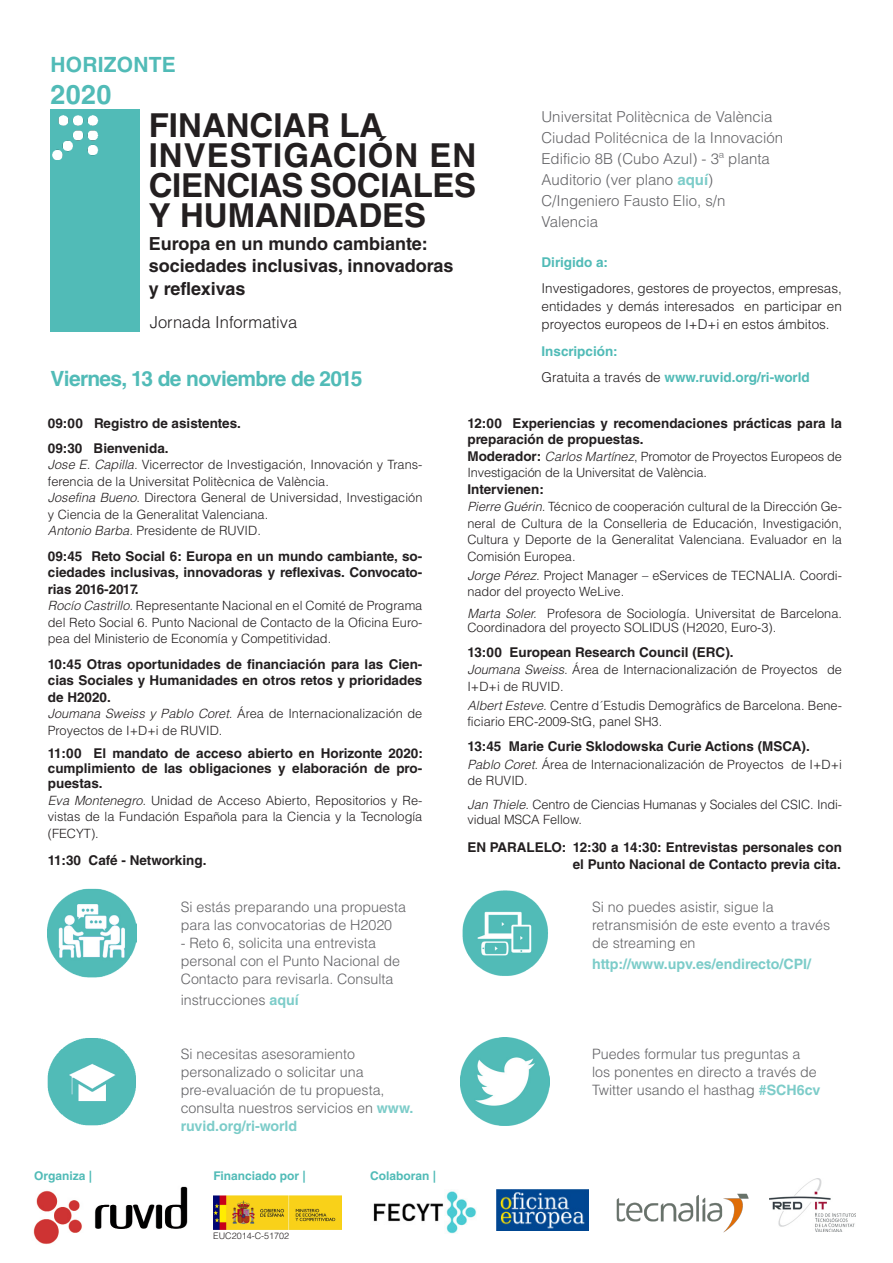
<style>
.page{position:relative;width:893px;height:1263px;background:#fff}
.page>*{position:absolute;margin:0;border:0;box-sizing:border-box;transform-origin:0 0}
.t1{font:700 33px/30px "Helvetica LT Std";color:#231f20;text-align:justify}
.t2{font:700 27px "Helvetica LT Std";color:#51bbb7}
.t3{font:700 21px "Helvetica LT Std";letter-spacing:-.03em;color:#51bbb7}
.t4{font:700 21px "Helvetica LT Std";letter-spacing:.01em;color:#51bbb7}
.t5{font:700 18px "Helvetica LT Std";color:#231f20}
.t6{font:300 16.5px "Helvetica LT Std";color:#231f20}
.t7{font:300 15px "Helvetica LT Std";color:#636366}
.t8{font:300 14.25px/18px "Helvetica LT Std";color:#636366}
.t9{font:700 14.25px "Helvetica LT Std";color:#7cccc9}
.t10{font:700 13.5px/16.5px "Helvetica LT Std";color:#231f20;text-align:justify}
.t11{font:300 13.5px/18px "Helvetica LT Std";color:#231f20;text-align:justify}
.t12{font:700 13.5px "Helvetica LT Std";color:#51bbb7}
.t13{font:300 12.75px/16.5px "Helvetica LT Std";color:#231f20}
.t14{font:700 12px "Helvetica LT Std";color:#51bbb7}
.t15{font:300 9px "Helvetica LT Std";color:#231f20}
.s1{font-weight:700;color:#7cccc9}
.s2{font-weight:300;color:#231f20}
.s3{font-style:italic}
.s4{font-weight:700;font-size:13.5px}
</style>
<div class="page">
<img style="left:213px;top:1195px;width:129px;height:35px">
<img style="left:33px;top:1186px;width:155px;height:58px">
<img style="left:497px;top:1189px;width:92px;height:42px">
<img style="left:616px;top:1193px;width:133px;height:40px">
<img style="left:770px;top:1179px;width:86px;height:52px">
<img style="left:373px;top:1191px;width:103px;height:42px">
<div style="left:50px;top:110px;width:90px;height:222px;background:#51bbb7"></div>
<img style="left:52px;top:115px;width:47px;height:45px">
<img style="left:48px;top:889px;width:88px;height:89px">
<img style="left:462px;top:890px;width:86px;height:86px">
<img style="left:48px;top:1038px;width:88px;height:88px">
<img style="left:461px;top:1037px;width:88px;height:89px">
<p class="t4" style="left:50px;top:51px;width:127px">HORIZONTE</p>
<p class="t2" style="left:50px;top:78px;width:62px">2020</p>
<p class="t1" style="left:149px;top:110px;width:236px">FINANCIAR LA</p>
<p class="t1" style="left:149px;top:140px;width:329px">INVESTIGACIÓN EN CIENCIAS SOCIALES Y HUMANIDADES</p>
<p class="t5" style="left:149px;top:233px;width:281px">Europa en un mundo cambiante:</p>
<p class="t5" style="left:149px;top:255px;width:306px">sociedades inclusivas, innovadoras</p>
<p class="t5" style="left:149px;top:278px;width:98px">y reflexivas</p>
<p class="t6" style="left:150px;top:312px;width:149px">Jornada Informativa</p>
<p class="t3" style="left:50px;top:366px;width:314px">Viernes, 13 de noviembre de 2015</p>
<p class="t7" style="left:541px;top:107px;width:232px">Universitat Politècnica de València</p>
<p class="t7" style="left:541px;top:128px;width:243px">Ciudad Politécnica de la Innovación</p>
<p class="t7" style="left:541px;top:149px;width:230px">Edificio 8B (Cubo Azul) - 3ª planta</p>
<p class="t7" style="left:541px;top:170px;width:173px">Auditorio (ver plano <span class="s1">aquí</span>)</p>
<p class="t7" style="left:541px;top:191px;width:185px">C/Ingeniero Fausto Elio, s/n</p>
<p class="t7" style="left:541px;top:212px;width:58px">Valencia</p>
<p class="t12" style="left:541px;top:254px;width:68px">Dirigido a:</p>
<p class="t11" style="left:541px;top:280px;width:302px">Investigadores, gestores de proyectos, empresas, entidades y demás interesados en participar en proyectos europeos de I+D+i en estos ámbitos.</p>
<p class="t12" style="left:541px;top:343px;width:78px">Inscripción:</p>
<p class="t12" style="left:541px;top:369px;width:270px"><span class="s2">Gratuita a través de</span> www.ruvid.org/ri-world</p>
<p class="t10" style="left:48px;top:415px;width:195px">09:00 Registro de asistentes.</p>
<p class="t10" style="left:48px;top:440px;width:122px">09:30 Bienvenida.</p>
<p class="t13" style="left:48px;top:456px;width:376px"><span class="s3">Jose E. Capilla.</span> Vicerrector de Investigación, Innovación y Trans&shy;ferencia de la Universitat Politècnica de València.</p>
<p class="t13" style="left:48px;top:489px;width:376px"><span class="s3">Josefina Bueno</span>. Directora General de Universidad, Investigación y Ciencia de la Generalitat Valenciana.</p>
<p class="t13" style="left:48px;top:522px;width:215px"><span class="s3">Antonio Barba.</span> Presidente de RUVID.</p>
<p class="t10" style="left:48px;top:548px;width:376px">09:45 Reto Social 6: Europa en un mundo cambiante, so&shy;ciedades inclusivas, innovadoras y reflexivas. Convocato&shy;rias 2016-2017.</p>
<p class="t13" style="left:48px;top:597px;width:376px;text-align:justify"><span class="s3">Rocío Castrillo.</span> Representante Nacional en el Comité de Programa del Reto Social 6. Punto Nacional de Contacto de la Oficina Euro&shy;pea del Ministerio de Economía y Competitividad.</p>
<p class="t10" style="left:48px;top:656px;width:376px">10:45 Otras oportunidades de financiación para las Cien&shy;cias Sociales y Humanidades en otros retos y prioridades de H2020.</p>
<p class="t13" style="left:48px;top:705px;width:376px"><span class="s3">Joumana Sweiss y Pablo Coret.</span> Área de Internacionalización de<br>Proyectos de I+D+i de RUVID.</p>
<p class="t10" style="left:48px;top:746px;width:377px;line-height:15px">11:00 El mandato de acceso abierto en Horizonte 2020: cumplimiento de las obligaciones y elaboración de pro&shy;puestas.</p>
<p class="t13" style="left:48px;top:792px;width:376px;text-align:justify"><span class="s3">Eva Montenegro.</span> Unidad de Acceso Abierto, Repositorios y Re&shy;vistas de la Fundación Española para la Ciencia y la Tecnología (FECYT).</p>
<p class="t10" style="left:48px;top:852px;width:160px">11:30 Café - Networking.</p>
<p class="t8" style="left:181px;top:897px;width:227px">Si estás preparando una propuesta para las convocatorias de H2020</p>
<p class="t8" style="left:181px;top:933px;width:221px">- Reto 6, solicita una entrevista personal con el Punto Nacional de<br>Contacto para revisarla. Consulta</p>
<p class="t8" style="left:181px;top:990px;width:120px">instrucciones <span class="s1">aquí</span></p>
<p class="t8" style="left:181px;top:1044px;width:234px">Si necesitas asesoramiento personalizado o solicitar una pre-evaluación de tu propuesta, consulta nuestros servicios en <span class="s1">www. ruvid.org/ri-world</span></p>
<p class="t14" style="left:34px;top:1169px;width:59px">Organiza |</p>
<p class="t14" style="left:214px;top:1169px;width:94px">Financiado por |</p>
<p class="t15" style="left:213px;top:1230px;width:78px">EUC2014-C-51702</p>
<p class="t14" style="left:370px;top:1169px;width:67px">Colaboran |</p>
<p class="t10" style="left:467px;top:415px;width:376px">12:00 Experiencias y recomendaciones prácticas para la preparación de propuestas.</p>
<p class="t13" style="left:467px;top:448px;width:376px"><span class="s4">Moderador:</span> <span class="s3">Carlos Martínez</span>, Promotor de Proyectos Europeos de<br>Investigación de la Universitat de València.</p>
<p class="t10" style="left:467px;top:481px;width:78px">Intervienen:</p>
<p class="t13" style="left:467px;top:498px;width:376px;text-align:justify"><span class="s3">Pierre Guérin.</span> Técnico de cooperación cultural de la Dirección Ge&shy;neral de Cultura de la Conselleria de Educación, Investigación, Cultura y Deporte de la Generalitat Valenciana. Evaluador en la Comisión Europea.</p>
<p class="t13" style="left:467px;top:567px;width:376px"><span class="s3">Jorge Pérez.</span> Project Manager – eServices de TECNALIA. Coordi&shy;nador del proyecto WeLive.</p>
<p class="t13" style="left:467px;top:607px;width:376px;line-height:13.5px"><span class="s3">Marta Soler.</span> Profesora de Sociología. Universitat de Barcelona.<br>Coordinadora del proyecto SOLIDUS (H2020, Euro-3).</p>
<p class="t10" style="left:467px;top:644px;width:268px">13:00 European Research Council (ERC).</p>
<p class="t13" style="left:467px;top:661px;width:376px"><span class="s3">Joumana Sweiss.</span> Área de Internacionalización de Proyectos de<br>I+D+i de RUVID.</p>
<p class="t13" style="left:467px;top:697px;width:376px"><span class="s3">Albert Esteve.</span> Centre d´Estudis Demogràfics de Barcelona. Bene&shy;ficiario ERC-2009-StG, panel SH3.</p>
<p class="t10" style="left:467px;top:738px;width:344px">13:45 Marie Curie Sklodowska Curie Actions (MSCA).</p>
<p class="t13" style="left:467px;top:756px;width:376px"><span class="s3">Pablo Coret.</span> Área de Internacionalización de Proyectos de I+D+i de RUVID.</p>
<p class="t13" style="left:467px;top:797px;width:376px;line-height:15px"><span class="s3">Jan Thiele</span>. Centro de Ciencias Humanas y Sociales del CSIC. Indi&shy;vidual MSCA Fellow.</p>
<p class="t10" style="left:467px;top:839px;width:100px">EN PARALELO:</p>
<p class="t10" style="left:573px;top:839px;width:271px">12:30 a 14:30: Entrevistas personales con el Punto Nacional de Contacto previa cita.</p>
<p class="t8" style="left:592px;top:897px;width:240px">Si no puedes asistir, sigue la retransmisión de este evento a través de streaming en</p>
<p class="t9" style="left:592px;top:955px;width:221px">http://www.upv.es/endirecto/CPI/</p>
<p class="t8" style="left:592px;top:1044px;width:230px">Puedes formular tus preguntas a los ponentes en directo a través de<br>Twitter usando el hasthag <span class="s1">#SCH6cv</span></p>
</div>
